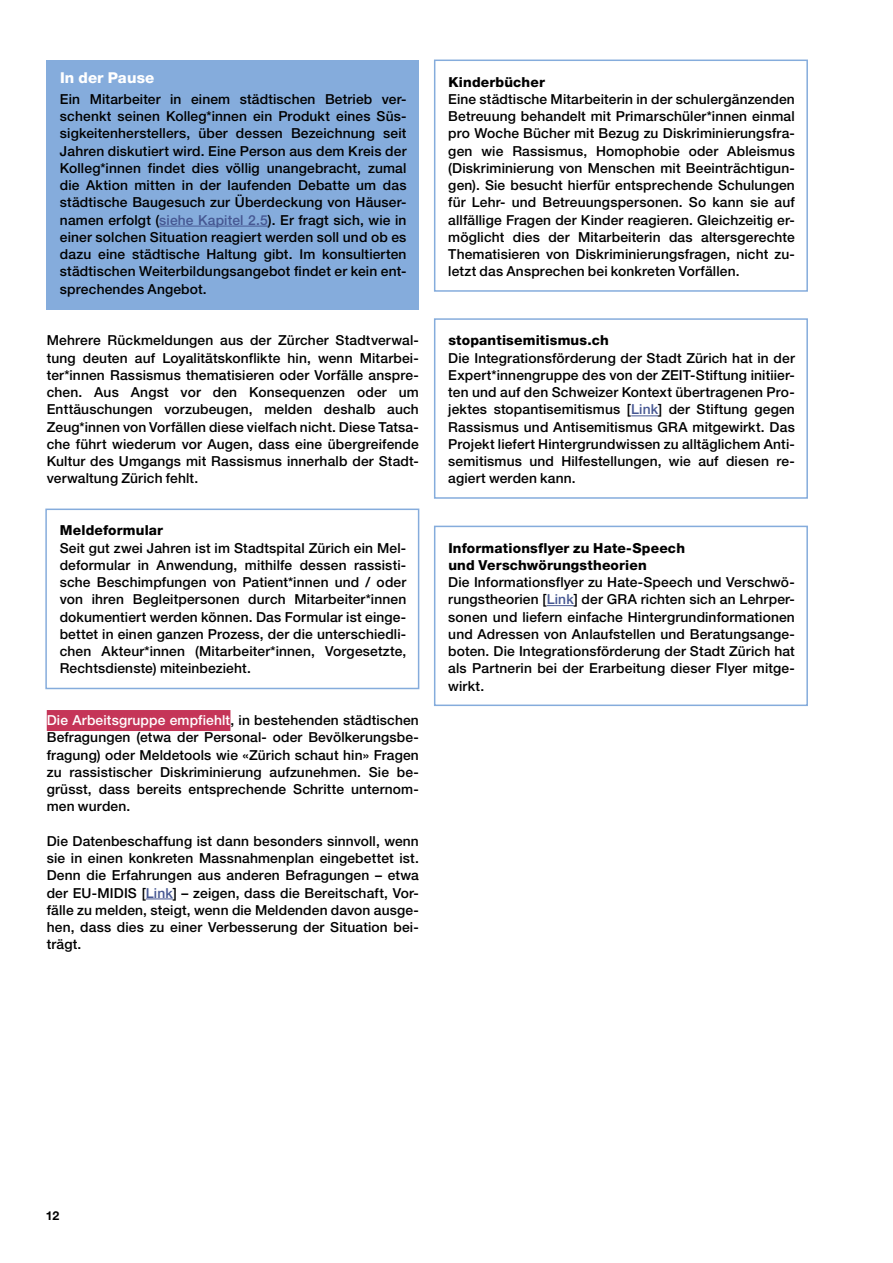
<style>
.page{position:relative;width:893px;height:1263px;background:#fff}
.page>*{position:absolute;margin:0;border:0;box-sizing:border-box;transform-origin:0 0}
.t1{font:800 15px "Helvetica Neue LT Pro";letter-spacing:.01em;color:#fff}
.t2{font:500 13.8px/17.2px "Helvetica Neue LT Pro";letter-spacing:.01em;color:#000;text-align:justify}
.t3{font:800 13.8px/17.2px "Helvetica Neue LT Pro";letter-spacing:.015em;color:#000}
.t4{font:700 12.3px "Helvetica Neue LT Pro";color:#000}
.s1{color:#465792}
.s2{color:#fff}
</style>
<div class="page">
<div style="left:47px;top:710px;width:183px;height:21px;background:#c53558"></div>
<svg style="left:146px;top:898px;width:27px;height:1px"></svg>
<div style="left:46px;top:61px;width:373px;height:249px;background:#85acdc"></div>
<hr style="left:159px;top:226px;width:109px;height:1px;background:#465792">
<div style="left:45px;top:509px;width:374px;height:180px;border:2px solid #85acdc"></div>
<div style="left:434px;top:60px;width:374px;height:232px;border:2px solid #85acdc"></div>
<div style="left:434px;top:318px;width:374px;height:181px;border:2px solid #85acdc"></div>
<div style="left:434px;top:526px;width:374px;height:180px;border:2px solid #85acdc"></div>
<svg style="left:631px;top:415px;width:27px;height:1px"></svg>
<svg style="left:547px;top:605px;width:27px;height:1px"></svg>
<p class="t1" style="left:60px;top:69px;width:96px">In der Pause</p>
<p class="t2" style="left:60px;top:90px;width:348px">Ein Mitarbeiter in einem städtischen Betrieb ver&shy;schenkt seinen Kolleg*innen ein Produkt eines Süs&shy;sigkeitenherstellers, über dessen Bezeichnung seit Jahren diskutiert wird. Eine Person aus dem Kreis der Kolleg*innen findet dies völlig unangebracht, zumal die Aktion mitten in der laufenden Debatte um das städtische Baugesuch zur Überdeckung von Häuser&shy;namen erfolgt (<span class="s1">siehe Kapitel 2.5</span>). Er fragt sich, wie in einer solchen Situation reagiert werden soll und ob es dazu eine städtische Haltung gibt. Im konsultierten städtischen Weiterbildungsangebot findet er kein ent&shy;sprechendes Angebot.</p>
<p class="t2" style="left:47px;top:332px;width:374px">Mehrere Rückmeldungen aus der Zürcher Stadtverwal&shy;tung deuten auf Loyalitätskonflikte hin, wenn Mitarbei&shy;ter*innen Rassismus thematisieren oder Vorfälle anspre&shy;chen. Aus Angst vor den Konsequenzen oder um Enttäuschungen vorzubeugen, melden deshalb auch Zeug*innen von Vorfällen diese vielfach nicht. Diese Tatsa&shy;che führt wiederum vor Augen, dass eine übergreifende Kultur des Umgangs mit Rassismus innerhalb der Stadt&shy;verwaltung Zürich fehlt.</p>
<p class="t3" style="left:60px;top:522px;width:105px">Meldeformular</p>
<p class="t2" style="left:60px;top:539px;width:348px">Seit gut zwei Jahren ist im Stadtspital Zürich ein Mel&shy;deformular in Anwendung, mithilfe dessen rassisti&shy;sche Beschimpfungen von Patient*innen und / oder von ihren Begleitpersonen durch Mitarbeiter*innen dokumentiert werden können. Das Formular ist einge&shy;bettet in einen ganzen Prozess, der die unterschiedli&shy;chen Akteur*innen (Mitarbeiter*innen, Vorgesetzte, Rechtsdienste) miteinbezieht.</p>
<p class="t2" style="left:47px;top:711px;width:374px"><span class="s2">Die Arbeitsgruppe empfiehlt</span>, in bestehenden städtischen Befragungen (etwa der Personal- oder Bevölkerungsbe&shy;fragung) oder Meldetools wie «Zürich schaut hin» Fragen zu rassistischer Diskriminierung aufzunehmen. Sie be&shy;grüsst, dass bereits entsprechende Schritte unternom&shy;men wurden.</p>
<p class="t2" style="left:47px;top:832px;width:374px">Die Datenbeschaffung ist dann besonders sinnvoll, wenn sie in einen konkreten Massnahmenplan eingebettet ist.<br>Denn die Erfahrungen aus anderen Befragungen – etwa der EU-MIDIS [<span class="s1">Link</span>] – zeigen, dass die Bereitschaft, Vor&shy;fälle zu melden, steigt, wenn die Meldenden davon ausge&shy;hen, dass dies zu einer Verbesserung der Situation bei&shy;trägt.</p>
<p class="t3" style="left:448px;top:73px;width:98px">Kinderbücher</p>
<p class="t2" style="left:448px;top:90px;width:348px">Eine städtische Mitarbeiterin in der schulergänzenden Betreuung behandelt mit Primarschüler*innen einmal pro Woche Bücher mit Bezug zu Diskriminierungsfra&shy;gen wie Rassismus, Homophobie oder Ableismus (Diskriminierung von Menschen mit Beeinträchtigun&shy;gen). Sie besucht hierfür entsprechende Schulungen für Lehr- und Betreuungspersonen. So kann sie auf allfällige Fragen der Kinder reagieren. Gleichzeitig er&shy;möglicht dies der Mitarbeiterin das altersgerechte Thematisieren von Diskriminierungsfragen, nicht zu&shy;letzt das Ansprechen bei konkreten Vorfällen.</p>
<p class="t3" style="left:448px;top:332px;width:162px">stopantisemitismus.ch</p>
<p class="t2" style="left:448px;top:349px;width:348px">Die Integrationsförderung der Stadt Zürich hat in der Expert*innengruppe des von der ZEIT-Stiftung initiier&shy;ten und auf den Schweizer Kontext übertragenen Pro&shy;jektes stopantisemitismus [<span class="s1">Link</span>] der Stiftung gegen Rassismus und Antisemitismus GRA mitgewirkt. Das Projekt liefert Hintergrundwissen zu alltäglichem Anti&shy;semitismus und Hilfestellungen, wie auf diesen re&shy;agiert werden kann.</p>
<p class="t3" style="left:448px;top:539px;width:238px">Informationsflyer zu Hate-Speech und Verschwörungstheorien</p>
<p class="t2" style="left:448px;top:573px;width:348px">Die Informationsflyer zu Hate-Speech und Verschwö&shy;rungstheorien [<span class="s1">Link</span>] der GRA richten sich an Lehrper&shy;sonen und liefern einfache Hintergrundinformationen und Adressen von Anlaufstellen und Beratungsange&shy;boten. Die Integrationsförderung der Stadt Zürich hat als Partnerin bei der Erarbeitung dieser Flyer mitge&shy;wirkt.</p>
<p class="t4" style="left:46px;top:1208px;width:15px">12</p>
</div>
